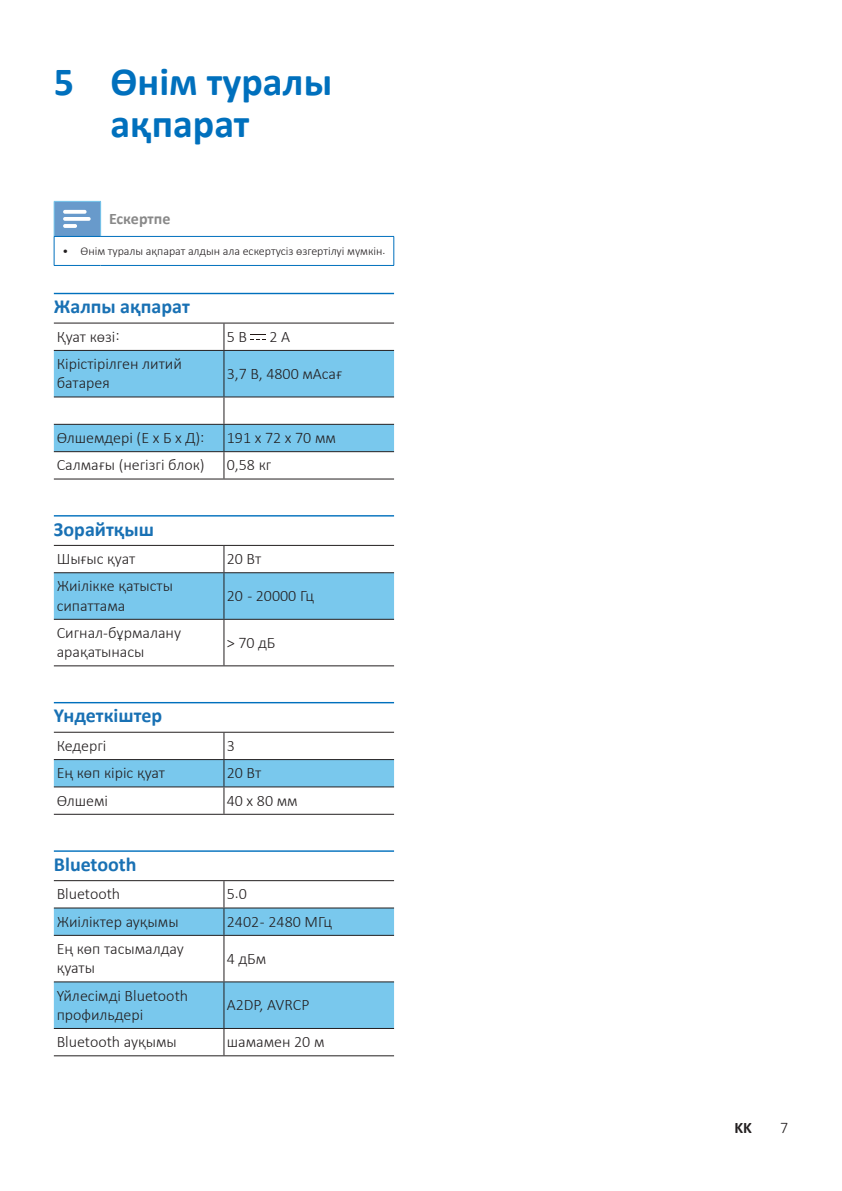
<style>
.page{position:relative;width:842px;height:1191px;background:#fff}
.page>*{position:absolute;margin:0;border:0;box-sizing:border-box;transform-origin:0 0}
.Chapter_1{font:700 40px/42px "Calibri";color:#0070bd}
.Chapter_3{font:700 20px "Calibri";color:#1971b4}
.t1{font:300 16px/19.2px "Calibri";color:#231f20}
.t2{font:700 16px "Calibri";color:#898989}
.t3{font:700 16px "Calibri";color:#231f20}
.Note_Text{font:300 12px "Calibri";letter-spacing:-.005em;color:#231f20}
</style>
<div class="page">
<hr style="left:54px;top:293px;width:340px;height:1px;background:#0070bd">
<hr style="left:54px;top:515px;width:340px;height:1px;background:#0070bd">
<hr style="left:54px;top:702px;width:340px;height:1px;background:#0070bd">
<hr style="left:54px;top:850px;width:340px;height:1px;background:#0070bd">
<div style="left:54px;top:201px;width:47px;height:35px;background:#689acb"></div>
<hr style="left:54px;top:201px;width:47px;height:1px;background:#79c8ed">
<hr style="left:54px;top:202px;width:1px;height:34px;background:#79c8ed">
<hr style="left:100px;top:202px;width:1px;height:34px;background:#79c8ed">
<hr style="left:54px;top:236px;width:47px;height:1px;background:#0070bd">
<svg style="left:54px;top:237px;width:1px;height:28px"></svg>
<hr style="left:101px;top:236px;width:293px;height:1px;background:#0070bd">
<svg style="left:393px;top:237px;width:1px;height:28px"></svg>
<hr style="left:54px;top:265px;width:47px;height:1px;background:#0070bd">
<hr style="left:101px;top:265px;width:293px;height:1px;background:#0070bd">
<svg style="left:63px;top:210px;width:28px;height:18px"></svg>
<hr style="left:54px;top:322px;width:170px;height:1px;background:#231f20">
<hr style="left:224px;top:322px;width:170px;height:1px;background:#231f20">
<hr style="left:54px;top:478px;width:170px;height:1px;background:#231f20">
<hr style="left:224px;top:478px;width:170px;height:1px;background:#231f20">
<svg style="left:54px;top:323px;width:340px;height:155px"></svg>
<svg style="left:54px;top:546px;width:340px;height:73px"></svg>
<hr style="left:223px;top:573px;width:1px;height:46px;background:#231f20">
<hr style="left:223px;top:620px;width:1px;height:45px;background:#231f20">
<hr style="left:54px;top:545px;width:170px;height:1px;background:#231f20">
<hr style="left:224px;top:545px;width:170px;height:1px;background:#231f20">
<hr style="left:54px;top:572px;width:170px;height:1px;background:#231f20">
<hr style="left:224px;top:572px;width:170px;height:1px;background:#231f20">
<hr style="left:54px;top:619px;width:170px;height:1px;background:#231f20">
<hr style="left:224px;top:619px;width:170px;height:1px;background:#231f20">
<hr style="left:54px;top:665px;width:170px;height:1px;background:#231f20">
<hr style="left:224px;top:665px;width:170px;height:1px;background:#231f20">
<svg style="left:54px;top:732px;width:340px;height:81px"></svg>
<hr style="left:54px;top:731px;width:170px;height:1px;background:#231f20">
<hr style="left:224px;top:731px;width:170px;height:1px;background:#231f20">
<hr style="left:54px;top:759px;width:170px;height:1px;background:#231f20">
<hr style="left:224px;top:759px;width:170px;height:1px;background:#231f20">
<hr style="left:54px;top:786px;width:170px;height:1px;background:#231f20">
<hr style="left:224px;top:786px;width:170px;height:1px;background:#231f20">
<hr style="left:54px;top:813px;width:170px;height:1px;background:#231f20">
<hr style="left:224px;top:813px;width:170px;height:1px;background:#231f20">
<svg style="left:54px;top:908px;width:340px;height:120px;fill:#79c8ed"></svg>
<svg style="left:223px;top:881px;width:1px;height:54px"></svg>
<hr style="left:223px;top:936px;width:1px;height:45px;background:#231f20">
<hr style="left:223px;top:982px;width:1px;height:46px;background:#231f20">
<svg style="left:223px;top:1029px;width:1px;height:26px"></svg>
<hr style="left:54px;top:880px;width:170px;height:1px;background:#231f20">
<hr style="left:224px;top:880px;width:170px;height:1px;background:#231f20">
<hr style="left:54px;top:907px;width:170px;height:1px;background:#231f20">
<hr style="left:224px;top:907px;width:170px;height:1px;background:#231f20">
<hr style="left:54px;top:935px;width:170px;height:1px;background:#231f20">
<hr style="left:224px;top:935px;width:170px;height:1px;background:#231f20">
<hr style="left:54px;top:981px;width:170px;height:1px;background:#231f20">
<hr style="left:224px;top:981px;width:170px;height:1px;background:#231f20">
<hr style="left:54px;top:1028px;width:170px;height:1px;background:#231f20">
<hr style="left:224px;top:1028px;width:170px;height:1px;background:#231f20">
<hr style="left:54px;top:1055px;width:170px;height:1px;background:#231f20">
<hr style="left:224px;top:1055px;width:170px;height:1px;background:#231f20">
<p class="Chapter_1" style="left:111px;top:61px;width:223px;text-indent:-57px">5 Өнім туралы ақпарат</p>
<p class="t2" style="left:109px;top:208px;width:63px">Ескертпе</p>
<p class="Note_Text" style="left:63px;top:243px;width:324px">• Өнім туралы ақпарат алдын ала ескертусіз өзгертілуі мүмкін.</p>
<p class="Chapter_3" style="left:54px;top:294px;width:137px">Жалпы ақпарат</p>
<p class="t1" style="left:57px;top:327px;width:64px">Қуат көзі:</p>
<p class="t1" style="left:227px;top:327px;width:22px">5В</p>
<p class="t1" style="left:269px;top:327px;width:22px">2A</p>
<p class="t1" style="left:57px;top:354px;width:127px">Кірістірілген литий батарея</p>
<p class="t1" style="left:227px;top:364px;width:117px">3,7 В, 4800 мАсағ</p>
<p class="t1" style="left:57px;top:428px;width:149px">Өлшемдері (Е x Б x Д):</p>
<p class="t1" style="left:227px;top:428px;width:111px">191 x 72 x 70 мм</p>
<p class="t1" style="left:57px;top:455px;width:149px">Салмағы (негізгі блок)</p>
<p class="t1" style="left:227px;top:455px;width:46px">0,58 кг</p>
<p class="Chapter_3" style="left:54px;top:516px;width:102px">Зорайтқыш</p>
<p class="t1" style="left:57px;top:549px;width:80px">Шығыс қуат</p>
<p class="t1" style="left:227px;top:549px;width:36px">20 Вт</p>
<p class="t1" style="left:57px;top:576px;width:118px">Жиілікке қатысты сипаттама</p>
<p class="t1" style="left:227px;top:586px;width:89px">20 - 20000 Гц</p>
<p class="t1" style="left:57px;top:623px;width:126px">Сигнал-бұрмалану арақатынасы</p>
<p class="t1" style="left:227px;top:632px;width:50px">&gt; 70 дБ</p>
<p class="Chapter_3" style="left:54px;top:703px;width:110px">Үндеткіштер</p>
<p class="t1" style="left:57px;top:736px;width:51px">Кедергі</p>
<p class="t1" style="left:227px;top:736px;width:10px">3</p>
<p class="t1" style="left:57px;top:763px;width:110px">Ең көп кіріс қуат</p>
<p class="t1" style="left:227px;top:763px;width:36px">20 Вт</p>
<p class="t1" style="left:57px;top:790px;width:53px">Өлшемі</p>
<p class="t1" style="left:227px;top:790px;width:72px">40 x 80 мм</p>
<p class="Chapter_3" style="left:54px;top:851px;width:84px">Bluetooth</p>
<p class="t1" style="left:57px;top:884px;width:65px">Bluetooth</p>
<p class="t1" style="left:227px;top:884px;width:22px">5.0</p>
<p class="t1" style="left:57px;top:911px;width:123px">Жиіліктер ауқымы</p>
<p class="t1" style="left:227px;top:911px;width:107px">2402- 2480 МГц</p>
<p class="t1" style="left:57px;top:939px;width:129px">Ең көп тасымалдау қуаты</p>
<p class="t1" style="left:227px;top:948px;width:41px">4 дБм</p>
<p class="t1" style="left:57px;top:985px;width:133px">Үйлесімді Bluetooth профильдері</p>
<p class="t1" style="left:227px;top:995px;width:84px">A2DP, AVRCP</p>
<p class="t1" style="left:57px;top:1032px;width:122px">Bluetooth ауқымы</p>
<p class="t1" style="left:227px;top:1032px;width:99px">шамамен 20 м</p>
<p class="t3" style="left:734px;top:1117px;width:19px">KK</p>
<p class="t1" style="left:780px;top:1118px;width:10px">7</p>
</div>
